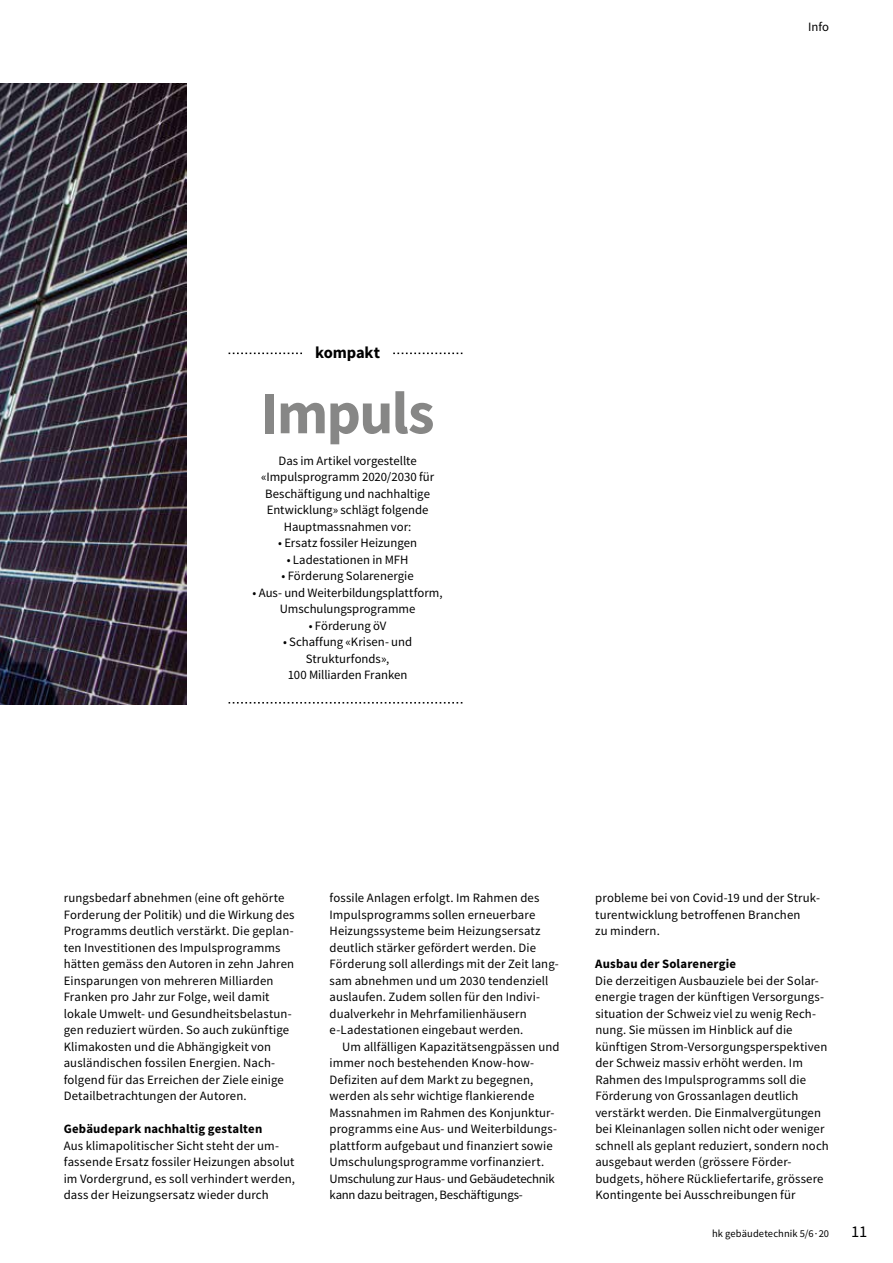
<style>
.page{position:relative;width:893px;height:1263px;background:#fff}
.page>*{position:absolute;margin:0;border:0;box-sizing:border-box;transform-origin:0 0}
.t1{font:700 60px "Source Sans Pro";letter-spacing:-.03em;color:#878786}
.t2{font:700 16.5px "Source Sans Pro";letter-spacing:-.005em;color:#000}
.t3{font:16.5px "Source Sans Pro";color:#000}
.t4{font:12.75px/16.5px "Source Sans Pro";letter-spacing:.01em;color:#000}
.t5{font:700 12.75px "Source Sans Pro";letter-spacing:.015em;color:#000}
.t6{font:10.5px "Source Sans Pro";letter-spacing:.01em;color:#000}
</style>
<div class="page">
<img style="left:0;top:83px;width:186px;height:621px">
<svg style="left:229px;top:353px;width:233px;height:1px"></svg>
<div style="left:302px;top:344px;width:91px;height:18px;background:#fff"></div>
<svg style="left:229px;top:702px;width:233px;height:1px"></svg>
<p class="t4" style="left:808px;top:18px;width:23px">Info</p>
<p class="t2" style="left:315px;top:342px;width:67px">kompakt</p>
<h1 class="t1" style="left:261px;top:373px;width:175px">Impuls</h1>
<p class="t4" style="left:261px;top:452px;width:175px;text-align:center">Das im Artikel vorgestellte «Impulsprogramm 2020/2030 für<br>Beschäftigung und nachhaltige<br>Entwicklung» schlägt folgende<br>Hauptmassnahmen vor:</p>
<p class="t4" style="left:278px;top:535px;width:140px">• Ersatz fossiler Heizungen</p>
<p class="t4" style="left:287px;top:551px;width:123px">• Ladestationen in MFH</p>
<p class="t4" style="left:282px;top:568px;width:134px">• Förderung Solarenergie</p>
<p class="t4" style="left:253px;top:584px;width:192px;text-align:center">• Aus- und Weiterbildungsplattform,<br>Umschulungsprogramme</p>
<p class="t4" style="left:309px;top:617px;width:79px">• Förderung öV</p>
<p class="t4" style="left:283px;top:634px;width:131px;text-align:center">• Schaffung «Krisen- und<br>Strukturfonds»,<br>100 Milliarden Franken</p>
<p class="t4" style="left:64px;top:890px;width:232px">rungsbedarf abnehmen (eine oft gehörte Forderung der Politik) und die Wirkung des Programms deutlich verstärkt. Die geplan&shy;ten Investitionen des Impulsprogramms hätten gemäss den Autoren in zehn Jahren Einsparungen von mehreren Milliarden Franken pro Jahr zur Folge, weil damit lokale Umwelt- und Gesundheitsbelastun&shy;gen reduziert würden. So auch zukünftige Klimakosten und die Abhängigkeit von ausländischen fossilen Energien. Nach&shy;folgend für das Erreichen der Ziele einige Detailbetrachtungen der Autoren.</p>
<p class="t5" style="left:64px;top:1120px;width:200px">Gebäudepark nachhaltig gestalten</p>
<p class="t4" style="left:64px;top:1137px;width:233px">Aus klimapolitischer Sicht steht der um&shy;fassende Ersatz fossiler Heizungen absolut im Vordergrund, es soll verhindert werden, dass der Heizungsersatz wieder durch</p>
<p class="t4" style="left:330px;top:890px;width:231px">fossile Anlagen erfolgt. Im Rahmen des Impulsprogramms sollen erneuerbare Heizungssysteme beim Heizungsersatz deutlich stä rker gefördert werden. Die Förderung soll allerdings mit der Zeit lang&shy;sam abnehmen und um 2030 tendenziell auslaufen. Zudem sollen für den Indivi&shy;dualverkehr in Mehrfamilienhäusern e-Ladestationen eingebaut werden.</p>
<p class="t4" style="left:330px;top:1038px;width:232px;text-indent:13px">Um allfä lligen Kapazitätsengpässen und immer noch bestehenden Know-how-Defiziten auf dem Markt zu begegnen, werden als sehr wichtige flankierende Massnahmen im Rahmen des Konjunktur&shy;programms eine Aus- und Weiterbildungs&shy;plattform aufgebaut und finanziert sowie Umschulungsprogramme vorfinanziert.<br>Umschulung zur Haus- und Gebäudetechnik kann dazu beitragen, Beschäftigungs-</p>
<p class="t4" style="left:595px;top:890px;width:226px">probleme bei von Covid-19 und der Struk&shy;turentwicklung betroffenen Branchen<br>zu mindern.</p>
<p class="t5" style="left:595px;top:955px;width:142px">Ausbau der Solarenergie</p>
<p class="t4" style="left:595px;top:972px;width:235px">Die derzeitigen Ausbauziele bei der Solar&shy;energie tragen der kü nftigen Versorgungs&shy;situation der Schweiz viel zu wenig Rech&shy;nung. Sie müssen im Hinblick auf die<br>kü nftigen Strom-Versorgungsperspektiven der Schweiz massiv erhöht werden. Im Rahmen des Impulsprogramms soll die Förderung von Grossanlagen deutlich verstä rkt werden. Die Einmalvergütungen bei Kleinanlagen sollen nicht oder weniger schnell als geplant reduziert, sondern noch ausgebaut werden (grössere Fö rder&shy;budgets, hö here Rü ckliefertarife, grössere Kontingente bei Ausschreibungen fü r</p>
<p class="t6" style="left:712px;top:1227px;width:119px">hk gebäudetechnik 5/6·20</p>
<p class="t3" style="left:851px;top:1221px;width:18px">11</p>
</div>
